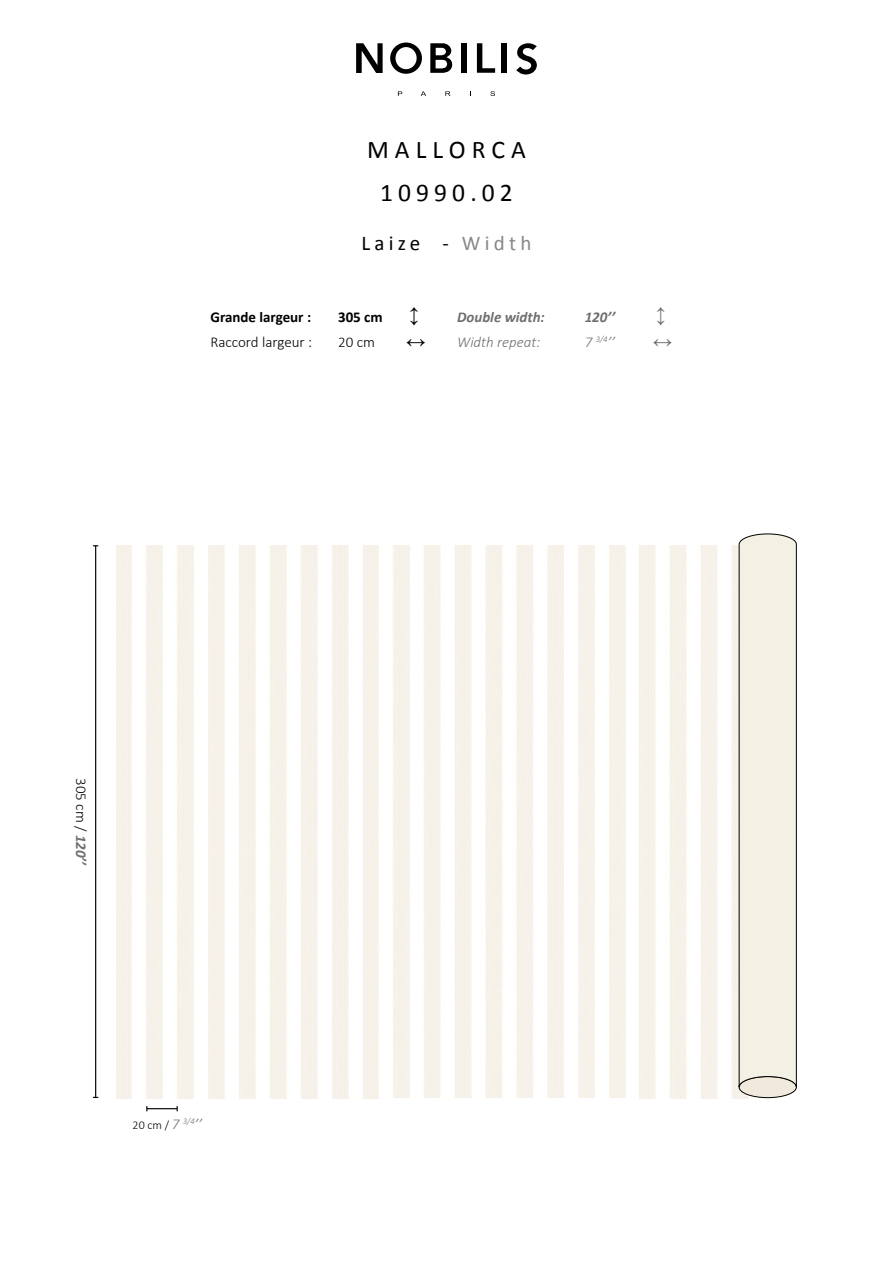
<style>
.page{position:relative;width:893px;height:1263px;background:#fff}
.page>*{position:absolute;margin:0;border:0;box-sizing:border-box;transform-origin:0 0}
.t1{font:25.5px "Calibri";letter-spacing:.225em;color:#000}
.t2{font:21px "Calibri";letter-spacing:.2em;color:#000}
.t3{font:19.5px "Times New Roman";color:#000}
.t4{font:19.5px "Times New Roman";color:#706f6f}
.t5{font:300 15px "Calibri";color:#000}
.t6{font:700 15px "Calibri";color:#000}
.t7{font:italic 300 15px "Calibri";color:#706f6f}
.t8{font:italic 700 15px "Calibri";color:#706f6f}
.t9{font:300 12px "Calibri";color:#000}
.s1{color:#878787}
.s2{font-weight:700;font-style:italic;color:#706f6f}
.s3{font-style:italic;font-size:15px;color:#706f6f}
</style>
<div class="page">
<svg style="left:398px;top:91px;width:4px;height:5px"></svg>
<svg style="left:421px;top:91px;width:5px;height:5px"></svg>
<svg style="left:445px;top:91px;width:5px;height:5px"></svg>
<svg style="left:490px;top:91px;width:5px;height:5px"></svg>
<div style="left:461px;top:43px;width:6px;height:30px;background:#000"></div>
<div style="left:502px;top:43px;width:5px;height:30px;background:#000"></div>
<svg style="left:477px;top:43px;width:18px;height:30px"></svg>
<svg style="left:356px;top:43px;width:27px;height:30px"></svg>
<svg style="left:516px;top:43px;width:21px;height:32px"></svg>
<svg style="left:390px;top:43px;width:32px;height:31px"></svg>
<svg style="left:430px;top:43px;width:22px;height:30px"></svg>
<img style="left:116px;top:545px;width:257px;height:553px">
<img style="left:373px;top:545px;width:253px;height:553px">
<img style="left:639px;top:545px;width:120px;height:553px">
<div style="left:739px;top:1076px;width:57px;height:22px;background:#f2e9dd;border-radius:50%"></div>
<div style="left:739px;top:1076px;width:58px;height:22px;border:1px solid #000;border-radius:50%"></div>
<svg style="left:738px;top:533px;width:59px;height:555px;background:#e9e7db"></svg>
<hr style="left:147px;top:1108px;width:30px;height:1px;background:#000">
<hr style="left:95px;top:546px;width:1px;height:551px;background:#000">
<h1 class="t1" style="left:367px;top:133px;width:160px">MALLORCA</h1>
<h1 class="t1" style="left:380px;top:176px;width:134px">10990.02</h1>
<h2 class="t2" style="left:362px;top:230px;width:171px">Laize - <span class="s1">Width</span></h2>
<p class="t6" style="left:210px;top:307px;width:102px">Grande largeur :</p>
<p class="t6" style="left:338px;top:307px;width:46px">305 cm</p>
<h3 class="t3" style="left:400px;top:326px;width:21px;rotate:-90deg">↔</h3>
<p class="t8" style="left:457px;top:307px;width:89px">Double width:</p>
<p class="t8" style="left:585px;top:307px;width:32px">120’’</p>
<h3 class="t4" style="left:647px;top:326px;width:21px;rotate:-90deg">↔</h3>
<p class="t5" style="left:210px;top:333px;width:103px">Raccord largeur :</p>
<p class="t5" style="left:338px;top:333px;width:38px">20 cm</p>
<h3 class="t3" style="left:406px;top:329px;width:21px">↔</h3>
<p class="t7" style="left:457px;top:333px;width:85px">Width repeat:</p>
<p class="t7" style="left:585px;top:333px;width:32px">7 <sup>3/4</sup>’’</p>
<h3 class="t4" style="left:653px;top:329px;width:21px">↔</h3>
<p class="t5" style="left:91px;top:778px;width:89px;rotate:90deg">305 cm / <span class="s2">120’’</span></p>
<p class="t9" style="left:133px;top:1118px;width:71px">20 cm / <span class="s3">7</span> <sup>3/4</sup><span class="s3">’’</span></p>
</div>
